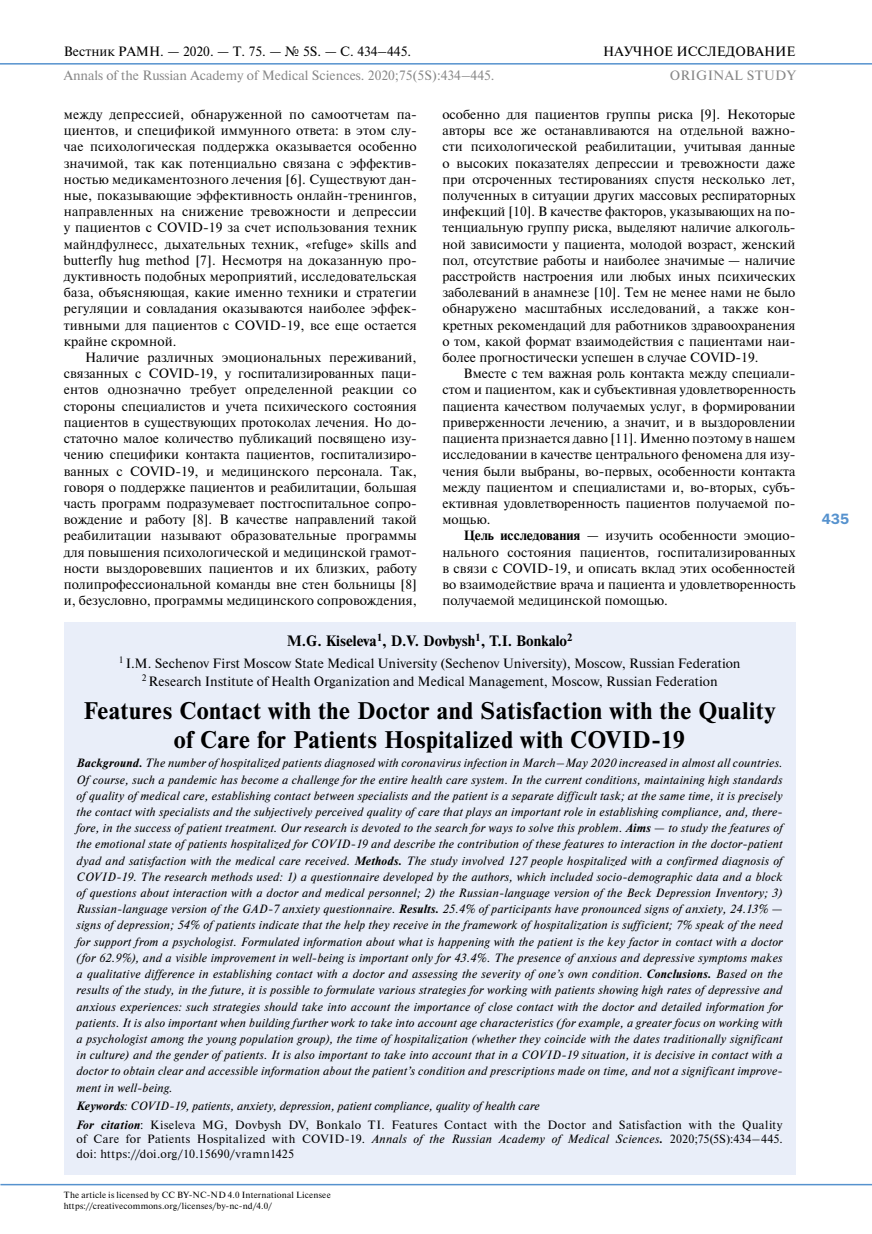
<style>
.page{position:relative;width:872px;height:1234px;background:#fff}
.page>*{position:absolute;margin:0;border:0;box-sizing:border-box;transform-origin:0 0}
.t1{font:700 24px/28.8px "Newton";letter-spacing:.015em;color:#000;text-align:center}
.t2{font:700 15px "Newton";color:#000}
.t3{font:15px "Franklin Gothic Demi C";color:#5692ce}
.t4{font:13.5px/16.2px "Newton";color:#000;text-align:justify}
.t5{font:13.5px "Newton";color:#878787}
.t6{font:13.5px "Newton";letter-spacing:.02em;color:#878787}
.t7{font:italic 12px/16.2px "Newton";letter-spacing:.02em;color:#000;text-align:justify}
.t8{font:12px/18.6px "Newton";letter-spacing:.03em;color:#000}
.t9{font:9px/10.8px "Newton";letter-spacing:.025em;color:#000}
.s1{font-weight:700}
.s2{font-weight:700;font-style:italic}
.s3{font-style:italic}
</style>
<div class="page">
<hr style="left:0;top:1183px;width:872px;height:1px;background:#5692ce">
<hr style="left:0;top:63px;width:872px;height:2px;background:#5692ce">
<div style="left:64px;top:622px;width:731px;height:552px;background:#e9eef9"></div>
<p class="t4" style="left:64px;top:43px;width:349px">Вестник РАМН. — 2020. — Т. 75. — № 5S. — С. 434–445.</p>
<p class="t5" style="left:64px;top:66px;width:432px">Annals of the Russian Academy of Medical Sciences. 2020;75(5S):434–445.</p>
<p class="t4" style="left:603px;top:43px;width:194px">НАУЧНОЕ ИССЛЕДОВАНИЕ</p>
<p class="t6" style="left:670px;top:66px;width:127px">ORIGINAL STUDY</p>
<p class="t4" style="left:64px;top:106px;width:354px">между депрессией, обнаруженной по самоотчетам па&shy;циентов, и спецификой иммунного ответа: в этом слу&shy;чае психологическая поддержка оказывается особенно значимой, так как потенциально связана с эффектив&shy;ностью медикаментозного лечения [6]. Существуют дан&shy;ные, показывающие эффективность онлайн-тренингов, направленных на снижение тревожности и депрессии у пациентов с COVID-19 за счет использования техник майндфулнесс, дыхательных техник, «refuge» skills and butterfly hug method [7]. Несмотря на доказанную про&shy;дуктивность подобных мероприятий, исследовательская база, объясняющая, какие именно техники и стратегии регуляции и совладания оказываются наиболее эффек&shy;тивными для пациентов с COVID-19, все еще остается крайне скромной.</p>
<p class="t4" style="left:64px;top:349px;width:354px;text-indent:21px">Наличие различных эмоциональных переживаний, связанных с COVID-19, у госпитализированных паци&shy;ентов однозначно требует определенной реакции со стороны специалистов и учета психического состояния пациентов в существующих протоколах лечения. Но до&shy;статочно малое количество публикаций посвящено изу&shy;чению специфики контакта пациентов, госпитализиро&shy;ванных с COVID-19, и медицинского персонала. Так, говоря о поддержке пациентов и реабилитации, большая часть программ подразумевает постгоспитальное сопро&shy;вождение и работу [8]. В качестве направлений такой реабилитации называют образовательные программы для повышения психологической и медицинской грамот&shy;ности выздоровевших пациентов и их близких, работу полипрофессиональной команды вне стен больницы [8] и, безусловно, программы медицинского сопровождения,</p>
<p class="t4" style="left:442px;top:106px;width:354px">особенно для пациентов группы риска [9]. Некоторые авторы все же останавливаются на отдельной важно&shy;сти психологической реабилитации, учитывая данные о высоких показателях депрессии и тревожности даже при отсроченных тестированиях спустя несколько лет, полученных в ситуации других массовых респираторных инфекций [10]. В качестве факторов, указывающих на по&shy;тенциальную группу риска, выделяют наличие алкоголь&shy;ной зависимости у пациента, молодой возраст, женский пол, отсутствие работы и наиболее значимые — наличие расстройств настроения или любых иных психических заболеваний в анамнезе [10]. Тем не менее нами не было обнаружено масштабных исследований, а также кон&shy;кретных рекомендаций для работников здравоохранения о том, какой формат взаимодействия с пациентами наи&shy;более прогностически успешен в случае COVID-19.</p>
<p class="t4" style="left:442px;top:365px;width:354px;text-indent:21px">Вместе с тем важная роль контакта между специали&shy;стом и пациентом, как и субъективная удовлетворенность пациента качеством получаемых услуг, в формировании приверженности лечению, а значит, и в выздоровлении пациента признается давно [11]. Именно поэтому в нашем исследовании в качестве центрального феномена для изу&shy;чения были выбраны, во-первых, особенности контакта между пациентом и специалистами и, во-вторых, субъ&shy;ективная удовлетворенность пациентов получаемой по&shy;мощью.</p>
<p class="t4" style="left:442px;top:527px;width:354px;text-indent:21px"><span class="s1">Цель исследования</span> — изучить особенности эмоцио&shy;нального состояния пациентов, госпитализированных в связи с COVID-19, и описать вклад этих особенностей во взаимодействие врача и пациента и удовлетворенность получаемой медицинской помощью.</p>
<p class="t2" style="left:287px;top:631px;width:287px">M.G. Kiseleva<sup>1</sup>, D.V. Dovbysh<sup>1</sup>, T.I. Bonkalo<sup>2</sup></p>
<p class="t4" style="left:119px;top:653px;width:623px;line-height:18px;text-align:center"><sup>1</sup> I.M. Sechenov First Moscow State Medical University (Sechenov University), Moscow, Russian Federation<br><sup>2</sup> Research Institute of Health Organization and Medical Management, Moscow, Russian Federation</p>
<h1 class="t1" style="left:84px;top:696px;width:693px">Features Contact with the Doctor and Satisfaction with the Quality of Care for Patients Hospitalized with COVID-19</h1>
<p class="t7" style="left:77px;top:755px;width:707px"><span class="s1">Background.</span> The number of hospitalized patients diagnosed with coronavirus infection in March–May 2020 increased in almost all countries.<br>Of course, such a pandemic has become a challenge for the entire health care system. In the current conditions, maintaining high standards of quality of medical care, establishing contact between specialists and the patient is a separate difficult task; at the same time, it is precisely the contact with specialists and the subjectively perceived quality of care that plays an important role in establishing compliance, and, there&shy;fore, in the success of patient treatment. Our research is devoted to the search for ways to solve this problem. <span class="s1">Aims</span> — to study the features of the emotional state of patients hospitalized for COVID-19 and describe the contribution of these features to interaction in the doctor-patient dyad and satisfaction with the medical care received. <span class="s1">Methods.</span> The study involved 127 people hospitalized with a confirmed diagnosis of COVID-19. The research methods used: 1) a questionnaire developed by the authors, which included socio-demographic data and a block of questions about interaction with a doctor and medical personnel; 2) the Russian-language version of the Beck Depression Inventory; 3)<br>Russian-language version of the GAD-7 anxiety questionnaire. <span class="s1">Results.</span> 25.4% of participants have pronounced signs of anxiety, 24.13% — signs of depression; 54% of patients indicate that the help they receive in the framework of hospitalization is sufficient; 7% speak of the need for support from a psychologist. Formulated information about what is happening with the patient is the key factor in contact with a doctor (for 62.9%), and a visible improvement in well-being is important only for 43.4%. The presence of anxious and depressive symptoms makes a qualitative difference in establishing contact with a doctor and assessing the severity of one’s own condition. <span class="s1">Conclusions.</span> Based on the results of the study, in the future, it is possible to formulate various strategies for working with patients showing high rates of depressive and anxious experiences: such strategies should take into account the importance of close contact with the doctor and detailed information for patients. It is also important when building further work to take into account age characteristics (for example, a greater focus on working with a psychologist among the young population group), the time of hospitalization (whether they coincide with the dates traditionally significant in culture) and the gender of patients. It is also important to take into account that in a COVID-19 situation, it is decisive in contact with a doctor to obtain clear and accessible information about the patient’s condition and prescriptions made on time, and not a significant improve&shy;ment in well-being.</p>
<p class="t8" style="left:77px;top:1096px;width:707px"><span class="s2">Keywords</span><span class="s3">: COVID-19, patients, anxiety, depression, patient compliance, quality of health care<br></span><span class="s2">For citation</span>: Kiseleva MG, Dovbysh DV, Bonkalo TI. Features Contact with the Doctor and Satisfaction with the Quality</p>
<p class="t8" style="left:77px;top:1131px;width:707px;line-height:14.4px">of Care for Patients Hospitalized with COVID-19. <span class="s3">Annals of the Russian Academy of Medical Sciences</span><span class="s2">.</span> 2020;75(5S):434–445. doi: https://doi.org/10.15690/vramn1425</p>
<p class="t9" style="left:64px;top:1189px;width:268px">The article is licensed by CC BY-NC-ND 4.0 International Licensee https://creativecommons.org/licenses/by-nc-nd/4.0/</p>
<p class="t3" style="left:821px;top:510px;width:29px">435</p>
</div>
